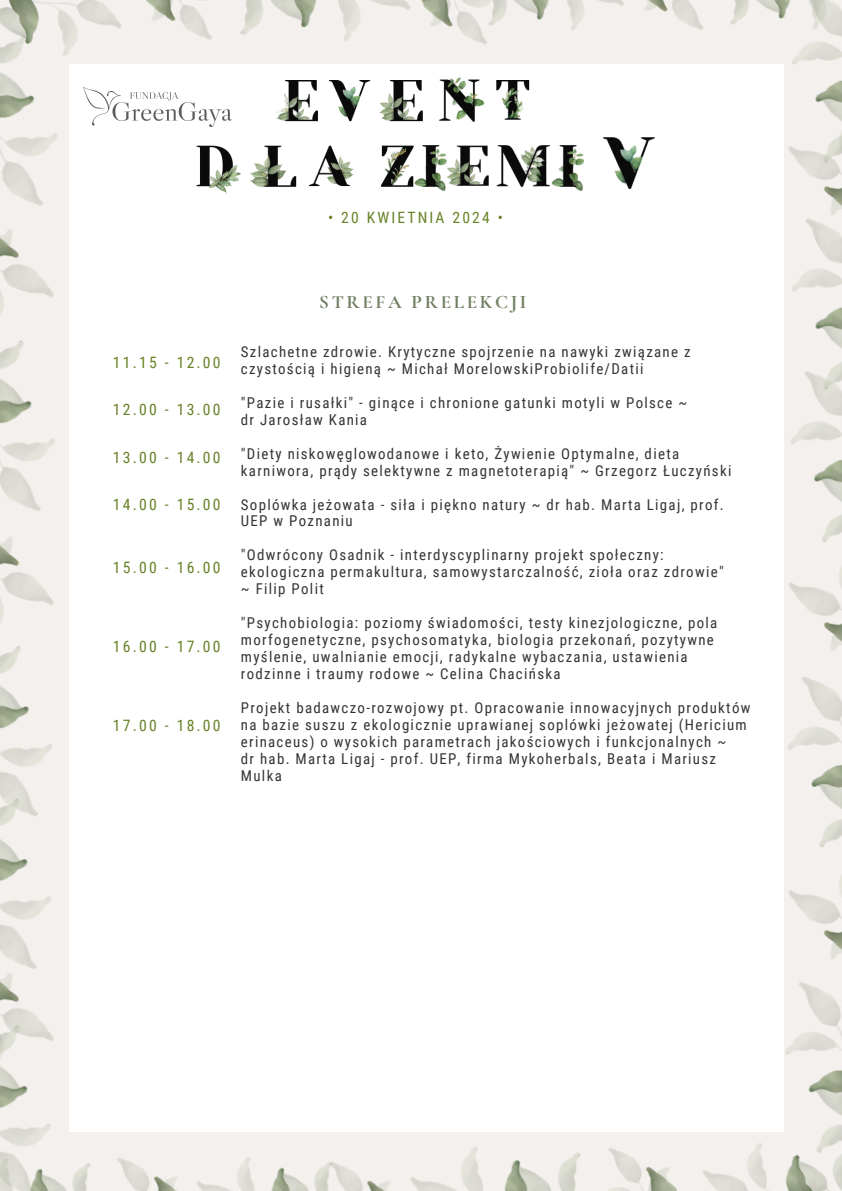
<style>
.page{position:relative;width:842px;height:1191px;background:#fff}
.page>*{position:absolute;margin:0;border:0;box-sizing:border-box;transform-origin:0 0}
.t1{font:700 19px "Cormorant Garamond";letter-spacing:.14em;color:#707f62}
.t2{font:15.7px "Roboto Condensed";letter-spacing:.14em;color:#678226}
.t3{font:15.6px "Roboto Condensed";letter-spacing:.14em;color:#678226}
.t4{font:14.9px/17px "Roboto Condensed";letter-spacing:.085em;color:#343434}
</style>
<div class="page">
<img style="left:196px;top:145px;width:158px;height:49px">
<img style="left:381px;top:145px;width:203px;height:46px">
<img style="left:275px;top:82px;width:255px;height:40px">
<img style="left:393px;top:1132px;width:157px;height:58px">
<img style="left:111px;top:1140px;width:72px;height:50px">
<img style="left:183px;top:1132px;width:207px;height:58px">
<img style="left:784px;top:1042px;width:58px;height:42px">
<img style="left:784px;top:903px;width:58px;height:139px">
<img style="left:784px;top:735px;width:58px;height:168px">
<img style="left:784px;top:598px;width:58px;height:137px">
<img style="left:784px;top:445px;width:58px;height:153px">
<img style="left:784px;top:299px;width:58px;height:146px">
<img style="left:784px;top:218px;width:58px;height:81px">
<img style="left:784px;top:81px;width:58px;height:137px">
<img style="left:755px;top:1084px;width:87px;height:106px">
<img style="left:550px;top:1132px;width:205px;height:58px">
<img style="left:427px;top:0;width:4px;height:60px">
<img style="left:168px;top:0;width:259px;height:106px">
<img style="left:672px;top:0;width:170px;height:81px">
<img style="left:637px;top:0;width:124px;height:46px">
<img style="left:431px;top:0;width:206px;height:82px">
<img style="left:0;top:113px;width:69px;height:31px">
<img style="left:0;top:144px;width:69px;height:140px">
<img style="left:0;top:284px;width:69px;height:168px">
<img style="left:0;top:452px;width:69px;height:137px">
<img style="left:0;top:589px;width:69px;height:152px">
<img style="left:0;top:741px;width:69px;height:147px">
<img style="left:0;top:888px;width:69px;height:80px">
<img style="left:0;top:968px;width:111px;height:222px">
<img style="left:0;top:0;width:136px;height:113px">
<img style="left:66px;top:0;width:204px;height:57px">
<img style="left:83px;top:88px;width:149px;height:39px">
<img style="left:603px;top:137px;width:52px;height:52px">
<p class="t3" style="left:328px;top:208px;width:176px">• 20 KWIETNIA 2024 •</p>
<p class="t2" style="left:113px;top:353px;width:109px">11.15 - 12.00</p>
<p class="t2" style="left:113px;top:401px;width:109px">12.00 - 13.00</p>
<p class="t2" style="left:113px;top:448px;width:109px">13.00 - 14.00</p>
<p class="t2" style="left:113px;top:495px;width:109px">14.00 - 15.00</p>
<p class="t2" style="left:113px;top:558px;width:109px">15.00 - 16.00</p>
<p class="t2" style="left:113px;top:637px;width:109px">16.00 - 17.00</p>
<p class="t2" style="left:113px;top:716px;width:109px">17.00 - 18.00</p>
<p class="t1" style="left:319px;top:290px;width:209px">STREFA PRELEKCJI</p>
<p class="t4" style="left:241px;top:343px;width:451px">Szlachetne zdrowie. Krytyczne spojrzenie na nawyki związane z czystością i higieną ~ Michał MorelowskiProbiolife/Datii</p>
<p class="t4" style="left:241px;top:394px;width:448px">"Pazie i rusałki" - ginące i chronione gatunki motyli w Polsce ~</p>
<p class="t4" style="left:241px;top:411px;width:128px">dr Jarosław Kania</p>
<p class="t4" style="left:241px;top:445px;width:492px">"Diety niskowęglowodanowe i keto, Żywienie Optymalne, dieta karniwora, prądy selektywne z magnetoterapią" ~ Grzegorz Łuczyński</p>
<p class="t4" style="left:241px;top:496px;width:484px">Soplówka jeżowata - siła i piękno natury ~ dr hab. Marta Ligaj, prof.<br>UEP w Poznaniu</p>
<p class="t4" style="left:241px;top:546px;width:484px">"Odwrócony Osadnik - interdyscyplinarny projekt społeczny: ekologiczna permakultura, samowystarczalność, zioła oraz zdrowie"</p>
<p class="t4" style="left:241px;top:580px;width:84px">~ Filip Polit</p>
<h1 class="t4" style="left:241px;top:614px;width:478px">"Psychobiologia: poziomy świadomości, testy kinezjologiczne, pola morfogenetyczne, psychosomatyka, biologia przekonań, pozytywne myślenie, uwalnianie emocji, radykalne wybaczania, ustawienia rodzinne i traumy rodowe ~ Celina Chacińska</h1>
<h2 class="t4" style="left:241px;top:699px;width:511px">Projekt badawczo-rozwojowy pt. Opracowanie innowacyjnych produktów na bazie suszu z ekologicznie uprawianej soplówki jeżowatej (Hericium erinaceus) o wysokich parametrach jakościowych i funkcjonalnych ~</h2>
<h2 class="t4" style="left:241px;top:750px;width:477px">dr hab. Marta Ligaj - prof. UEP, firma Mykoherbals, Beata i Mariusz<br>Mulka</h2>
</div>
